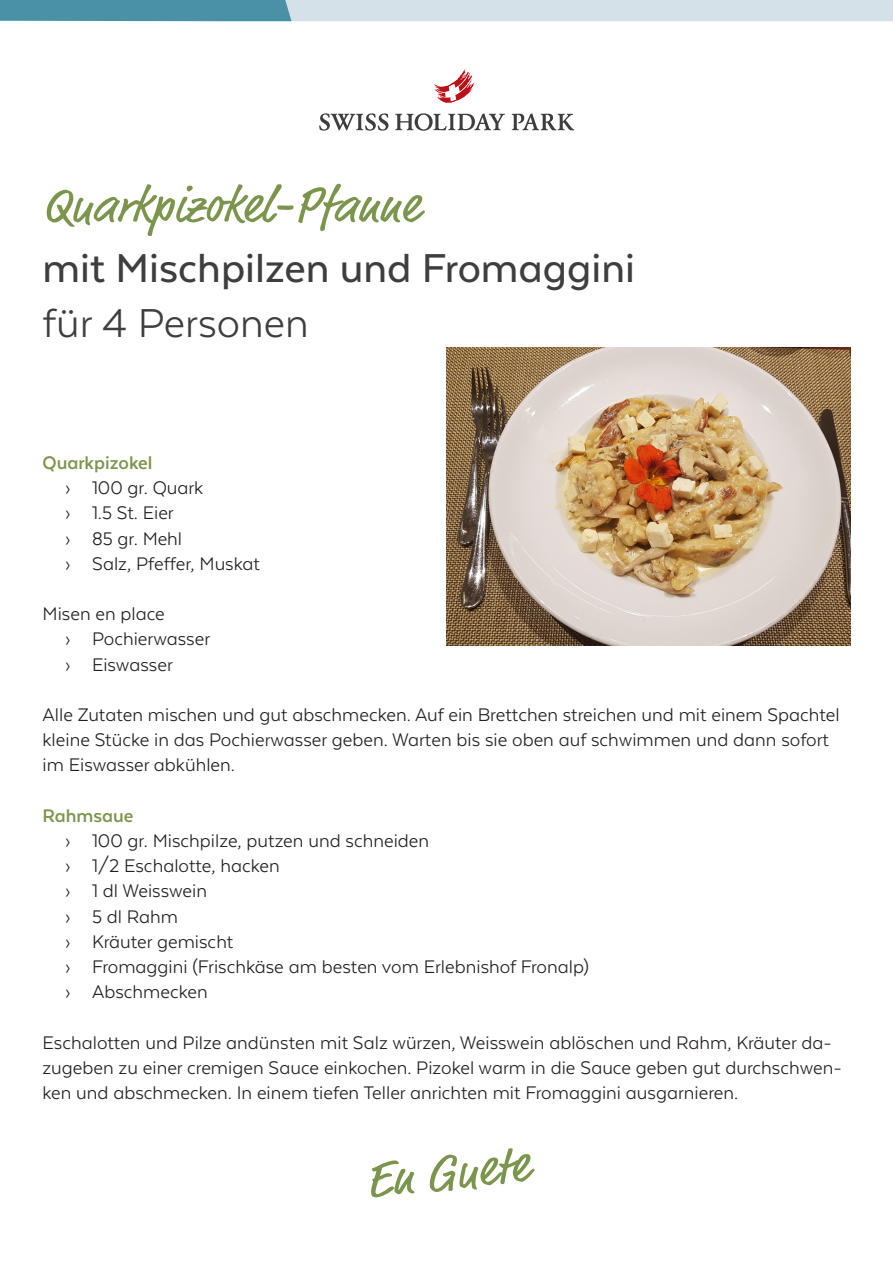
<style>
.page{position:relative;width:893px;height:1263px;background:#fff}
.page>*{position:absolute;margin:0;border:0;box-sizing:border-box;transform-origin:0 0}
.Titel_Market_OT{font:51px "Market OT";color:#7b954c}
.Titel_Texta{font:500 46.5px "Texta Alt";color:#3e3e3f}
.Titel_Texta-2{font:46.5px "Texta Alt";color:#3e3e3f}
.Fliesstext{font:21px/25.2px "Texta Alt";color:#231f20}
.Fliesstext-2{font:700 21px "Texta Alt";color:#7b954c}
</style>
<div class="page">
<img style="left:446px;top:347px;width:404px;height:298px">
<svg style="left:0;top:0;width:893px;height:21px;background:#a7c7d2"></svg>
<svg style="left:434px;top:69px;width:40px;height:34px"></svg>
<svg style="left:319px;top:113px;width:70px;height:18px"></svg>
<svg style="left:395px;top:113px;width:110px;height:18px"></svg>
<svg style="left:512px;top:113px;width:62px;height:17px"></svg>
<p class="Titel_Market_OT" style="left:43px;top:175px;width:378px">Quarkpizokel-Pfanne</p>
<p class="Titel_Texta" style="left:43px;top:244px;width:594px">mit Mischpilzen und Fromaggini</p>
<p class="Titel_Texta-2" style="left:43px;top:300px;width:268px">für 4 Personen</p>
<p class="Fliesstext-2" style="left:43px;top:452px;width:111px">Quarkpizokel</p>
<p class="Fliesstext" style="left:65px;top:475px;width:140px">› 100 gr. Quark</p>
<p class="Fliesstext" style="left:65px;top:500px;width:110px">› 1.5 St. Eier</p>
<p class="Fliesstext" style="left:65px;top:525px;width:119px">› 85 gr. Mehl</p>
<p class="Fliesstext" style="left:65px;top:551px;width:196px">› Salz, Pfeffer, Muskat</p>
<p class="Fliesstext" style="left:43px;top:601px;width:124px">Misen en place</p>
<p class="Fliesstext" style="left:65px;top:626px;width:147px">› Pochierwasser</p>
<p class="Fliesstext" style="left:65px;top:651px;width:109px">› Eiswasser</p>
<p class="Fliesstext" style="left:43px;top:702px;width:799px">Alle Zutaten mischen und gut abschmecken. Auf ein Brettchen streichen und mit einem Spachtel kleine Stücke in das Pochierwasser geben. Warten bis sie oben auf schwimmen und dann sofort im Eiswasser abkühlen.</p>
<p class="Fliesstext-2" style="left:43px;top:805px;width:92px">Rahmsaue</p>
<p class="Fliesstext" style="left:65px;top:828px;width:366px">› 100 gr. Mischpilze, putzen und schneiden</p>
<p class="Fliesstext" style="left:65px;top:853px;width:216px">› 1/2 Eschalotte, hacken</p>
<p class="Fliesstext" style="left:65px;top:878px;width:144px">› 1 dl Weisswein</p>
<p class="Fliesstext" style="left:65px;top:903px;width:115px">› 5 dl Rahm</p>
<p class="Fliesstext" style="left:65px;top:929px;width:170px">› Kräuter gemischt</p>
<p class="Fliesstext" style="left:65px;top:954px;width:525px">› Fromaggini (Frischkäse am besten vom Erlebnishof Fronalp)</p>
<p class="Fliesstext" style="left:65px;top:979px;width:144px">› Abschmecken</p>
<p class="Fliesstext" style="left:43px;top:1029px;width:801px">Eschalotten und Pilze andünsten mit Salz würzen, Weisswein ablöschen und Rahm, Kräuter da&shy;zugeben zu einer cremigen Sauce einkochen. Pizokel warm in die Sauce geben gut durchschwen&shy;ken und abschmecken. In einem tiefen Teller anrichten mit Fromaggini ausgarnieren.</p>
<p class="Titel_Market_OT" style="left:363px;top:1151px;width:164px;rotate:-6deg">En Guete</p>
</div>
